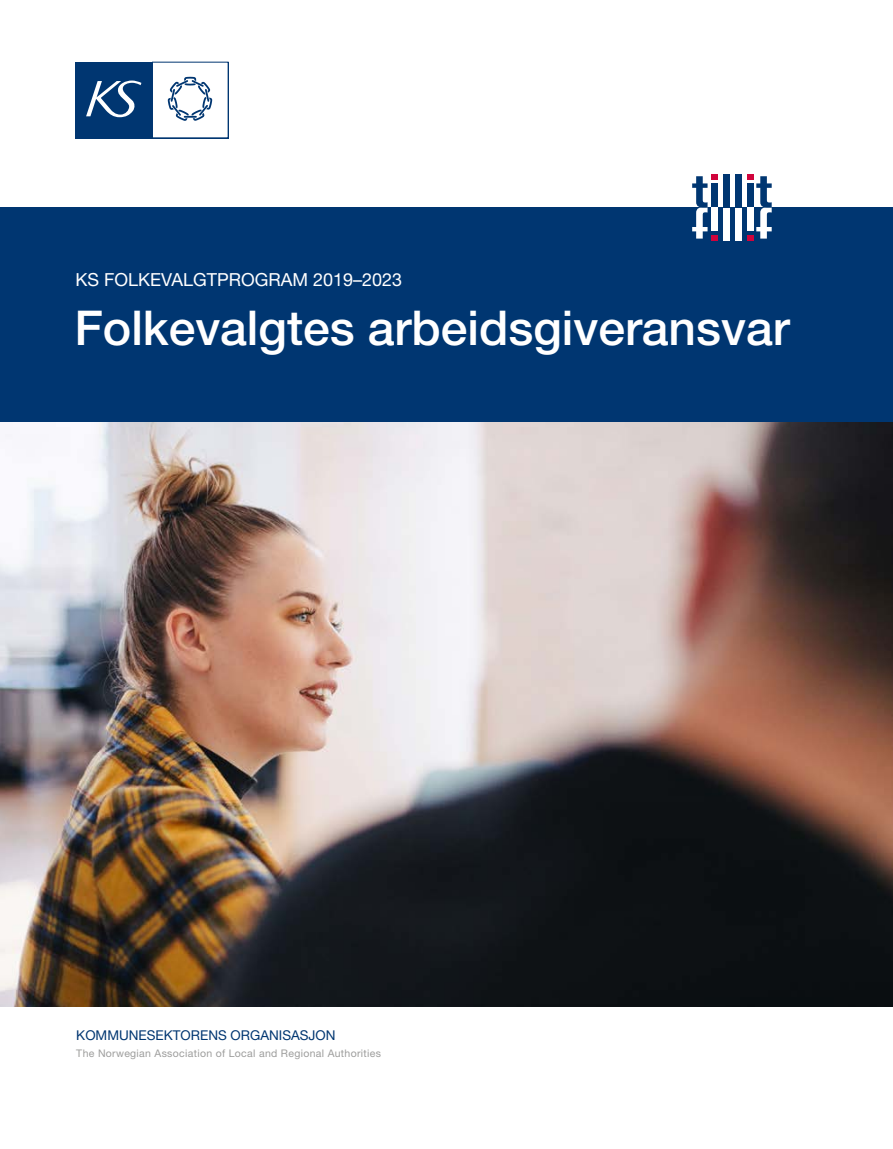
<style>
.page{position:relative;width:893px;height:1149px;background:#fff}
.page>*{position:absolute;margin:0;border:0;box-sizing:border-box;transform-origin:0 0}
.t1{font:500 48px "Helvetica Neue LT Pro";color:#fff}
.t2{font:18px "Helvetica Neue LT Pro";color:#fff}
.t3{font:13.5px "Helvetica Neue LT Pro";color:#003671}
.t4{font:10.5px "Helvetica Neue LT Pro";letter-spacing:.03em;color:#9d9d9c}
</style>
<div class="page">
<img style="left:0;top:422px;width:893px;height:584px">
<div style="left:0;top:207px;width:893px;height:215px;background:#003671"></div>
<div style="left:76px;top:62px;width:76px;height:76px;background:#003671"></div>
<svg style="left:86px;top:80px;width:55px;height:37px"></svg>
<svg style="left:168px;top:77px;width:44px;height:44px"></svg>
<div style="left:723px;top:207px;width:6px;height:33px;background:#fff"></div>
<div style="left:735px;top:207px;width:6px;height:33px;background:#fff"></div>
<svg style="left:692px;top:174px;width:25px;height:66px"></svg>
<div style="left:723px;top:174px;width:6px;height:33px;background:#003671"></div>
<div style="left:711px;top:183px;width:6px;height:24px;background:#003671"></div>
<div style="left:735px;top:174px;width:6px;height:33px;background:#003671"></div>
<svg style="left:747px;top:174px;width:25px;height:66px"></svg>
<h2 class="t2" style="left:75px;top:268px;width:328px">KS FOLKEVALGTPROGRAM 2019–2023</h2>
<h1 class="t1" style="left:74px;top:298px;width:717px">Folkevalgtes arbeidsgiveransvar</h1>
<p class="t3" style="left:76px;top:1026px;width:261px">KOMMUNESEKTORENS ORGANISASJON</p>
<p class="t4" style="left:76px;top:1046px;width:306px">The Norwegian Association of Local and Regional Authorities</p>
</div>
